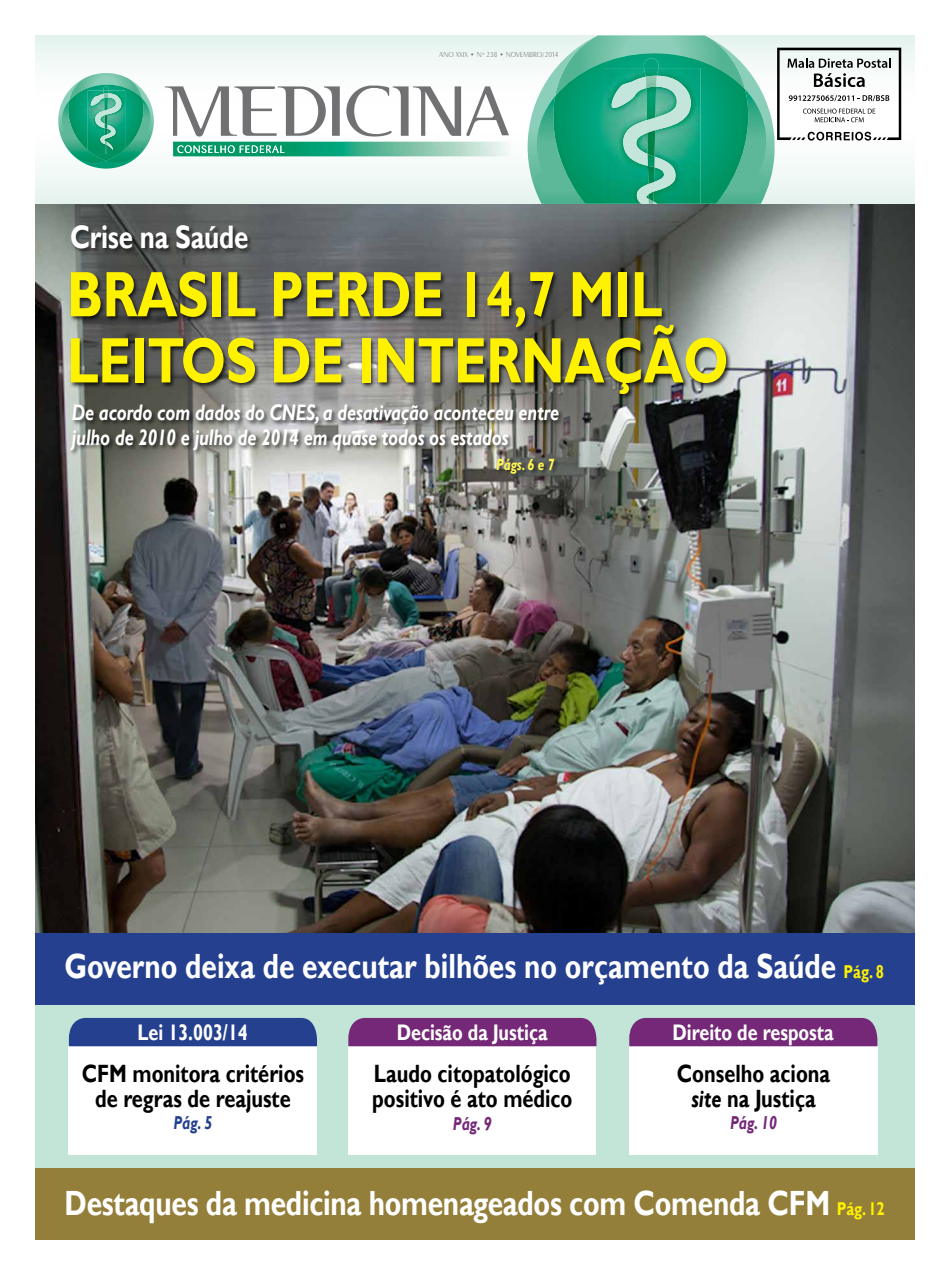
<style>
.page{position:relative;width:950px;height:1276px;background:#fff}
.page>*{position:absolute;margin:0;border:0;box-sizing:border-box;transform-origin:0 0}
.t1{font:700 64.75px/66.1px "Gill Sans";letter-spacing:-.01em;color:#fff200;scale:.8 1}
.t2{font:700 35px "Gill Sans";letter-spacing:-.01em;color:#fff;scale:.8 1}
.t3{font:700 32.5px "Gill Sans";letter-spacing:-.01em;color:#fff;scale:.8 1}
.t4{font:700 25px/25px "Gill Sans";color:#000;text-align:center;scale:.8 1}
.t5{font:italic 700 22.5px/25px "Gill Sans";letter-spacing:-.01em;color:#fff;scale:.8 1}
.t6{font:700 22.5px "Gill Sans";color:#fff;scale:.8 1}
.t7{font:italic 700 18.75px "Gill Sans";color:#742877;scale:.8 1}
.t8{font:italic 700 18.75px "Gill Sans";color:#25408f;scale:.8 1}
.t9{font:italic 700 16.25px "Gill Sans";color:#fff453;scale:.8 1}
.t10{font:7.5px "Castle T Ligh";color:#747477}
.s1{font-size:18.62px;color:#fff200}
.s2{font-style:italic}
</style>
<div class="page">
<img style="left:35px;top:204px;width:879px;height:729px">
<svg style="left:35px;top:36px;width:879px;height:168px"></svg>
<svg style="left:58px;top:73px;width:96px;height:96px"></svg>
<img style="left:173px;top:142px;width:337px;height:14px">
<svg style="left:177px;top:145px;width:107px;height:8px"></svg>
<svg style="left:165px;top:86px;width:175px;height:51px"></svg>
<svg style="left:346px;top:86px;width:163px;height:51px"></svg>
<svg style="left:527px;top:35px;width:374px;height:169px"></svg>
<div style="left:35px;top:1005px;width:879px;height:163px;background:#c3e5d8"></div>
<div style="left:35px;top:933px;width:879px;height:72px;background:#25408f"></div>
<div style="left:35px;top:1168px;width:879px;height:72px;background:#947f3a"></div>
<div style="left:69px;top:403px;width:495px;height:77px;background:#000;opacity:.6"></div>
<div style="left:629px;top:1046px;width:248px;height:108px;background:#fff"></div>
<div style="left:629px;top:1018px;width:248px;height:28px;background:#742877"></div>
<div style="left:69px;top:1046px;width:248px;height:108px;background:#fff"></div>
<div style="left:69px;top:1018px;width:248px;height:28px;background:#25408f"></div>
<div style="left:348px;top:1046px;width:248px;height:108px;background:#fff"></div>
<div style="left:348px;top:1018px;width:248px;height:28px;background:#742877"></div>
<div style="left:70px;top:225px;width:183px;height:30px;background:#000;opacity:.6"></div>
<div style="left:69px;top:270px;width:663px;height:130px;background:#000;opacity:.75"></div>
<p class="t10" style="left:439px;top:51px;width:120px">ANO XXIX • Nº 238 • NOVEMBRO/2014</p>
<p class="t3" style="left:70px;top:218px;width:225px">Crise na Saúde</p>
<h1 class="t1" style="left:67px;top:263px;width:828px">BRASIL PERDE 14,7 MIL<br>LEITOS DE INTERNAÇÃO</h1>
<p class="t5" style="left:72px;top:400px;width:611px">De acordo com dados do CNES, a desativação aconteceu entre julho de 2010 e julho de 2014 em quase todos os estados</p>
<p class="t9" style="left:496px;top:455px;width:75px">Págs. 6 e 7</p>
<p class="t2" style="left:64px;top:945px;width:1025px">Governo deixa de executar bilhões no orçamento da Saúde <span class="s1">Pág. 8</span></p>
<p class="t6" style="left:137px;top:1018px;width:139px">Lei 13.003/14</p>
<p class="t4" style="left:82px;top:1061px;width:279px">CFM monitora critérios de regras de reajuste</p>
<p class="t8" style="left:173px;top:1112px;width:50px">Pág. 5</p>
<p class="t6" style="left:397px;top:1018px;width:190px">Decisão da Justiça</p>
<p class="t4" style="left:372px;top:1062px;width:252px;text-align:left">Laudo citopatológico positivo é ato médico</p>
<p class="t7" style="left:453px;top:1112px;width:50px">Pág. 9</p>
<p class="t6" style="left:672px;top:1018px;width:203px">Direito de resposta</p>
<p class="t4" style="left:677px;top:1061px;width:193px">Conselho aciona <span class="s2">site</span> na Justiça</p>
<p class="t7" style="left:730px;top:1112px;width:60px">Pág. 10</p>
<p class="t2" style="left:64px;top:1182px;width:1026px">Destaques da medicina homenageados com Comenda CFM <span class="s1">Pág. 12</span></p>
</div>
